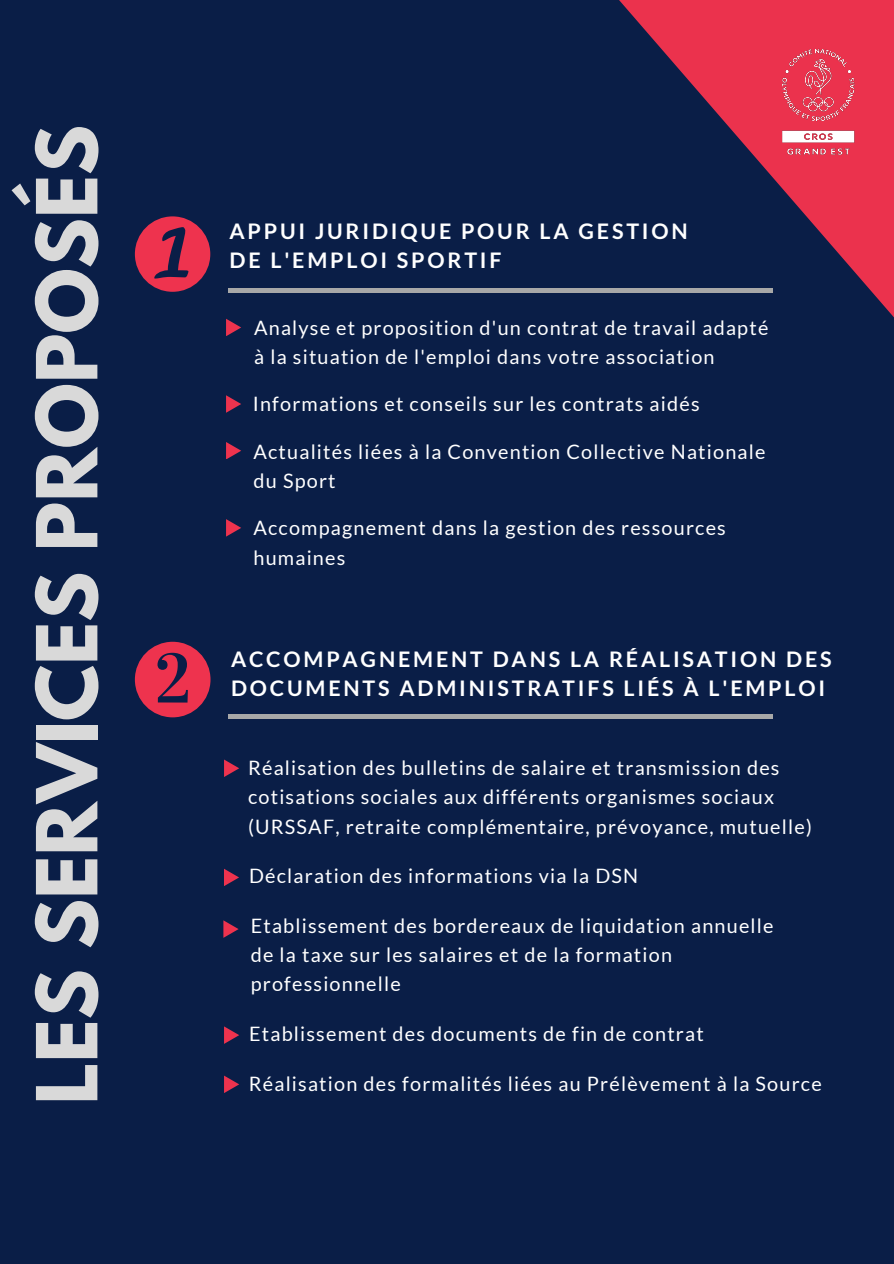
<style>
.page{position:relative;width:894px;height:1264px;background:#fff}
.page>*{position:absolute;margin:0;border:0;box-sizing:border-box;transform-origin:0 0}
.t1{font:700 74.4px "League Spartan";color:#d9d9d9}
.t2{font:700 21.45px/29.2px "Lato";letter-spacing:.13em;color:#fff}
.t3{font:19.8px/29.2px "Lato";letter-spacing:.06em;color:#fff}
</style>
<div class="page">
<div style="left:0;top:0;width:893px;height:1263px;background:#0a1e47"></div>
<svg style="left:493px;top:0;width:400px;height:316px"></svg>
<hr style="left:227px;top:289px;width:545px;height:3px;background:#a8a8a8">
<hr style="left:228px;top:715px;width:544px;height:3px;background:#a8a8a8">
<svg style="left:224px;top:759px;width:15px;height:17px"></svg>
<svg style="left:226px;top:319px;width:15px;height:17px"></svg>
<svg style="left:224px;top:868px;width:15px;height:17px"></svg>
<svg style="left:224px;top:1026px;width:15px;height:17px"></svg>
<svg style="left:224px;top:1075px;width:15px;height:17px"></svg>
<svg style="left:226px;top:395px;width:15px;height:17px"></svg>
<svg style="left:226px;top:442px;width:15px;height:17px"></svg>
<svg style="left:226px;top:519px;width:15px;height:17px"></svg>
<svg style="left:135px;top:216px;width:75px;height:76px"></svg>
<svg style="left:135px;top:641px;width:75px;height:76px"></svg>
<img style="left:775px;top:40px;width:84px;height:123px">
<img style="left:493px;top:0;width:19px;height:1px">
<svg style="left:224px;top:920px;width:14px;height:17px"></svg>
<p class="t1" style="left:30px;top:1104px;width:981px;rotate:-90deg">LES SERVICES PROPOSÉS</p>
<h1 class="t2" style="left:229px;top:216px;width:459px">APPUI JURIDIQUE POUR LA GESTION<br>DE L'EMPLOI SPORTIF</h1>
<p class="t3" style="left:254px;top:313px;width:515px">Analyse et proposition d'un contrat de travail adapté à la situation de l'emploi dans votre association</p>
<p class="t3" style="left:253px;top:389px;width:448px">Informations et conseils sur les contrats aidés</p>
<p class="t3" style="left:253px;top:436px;width:513px">Actualités liées à la Convention Collective Nationale du Sport</p>
<p class="t3" style="left:253px;top:513px;width:474px">Accompagnement dans la gestion des ressources humaines</p>
<p class="t2" style="left:231px;top:643px;width:602px">ACCOMPAGNEMENT DANS LA RÉALISATION DES<br>DOCUMENTS ADMINISTRATIFS LIÉS À L'EMPLOI</p>
<p class="t3" style="left:248px;top:753px;width:565px">Réalisation des bulletins de salaire et transmission des cotisations sociales aux différents organismes sociaux (URSSAF, retraite complémentaire, prévoyance, mutuelle)</p>
<p class="t3" style="left:249px;top:860px;width:390px">Déclaration des informations via la DSN</p>
<p class="t3" style="left:251px;top:910px;width:524px">Etablissement des bordereaux de liquidation annuelle de la taxe sur les salaires et de la formation professionnelle</p>
<p class="t3" style="left:249px;top:1018px;width:456px">Etablissement des documents de fin de contrat</p>
<h2 class="t3" style="left:249px;top:1068px;width:574px">Réalisation des formalités liées au Prélèvement à la Source</h2>
</div>
